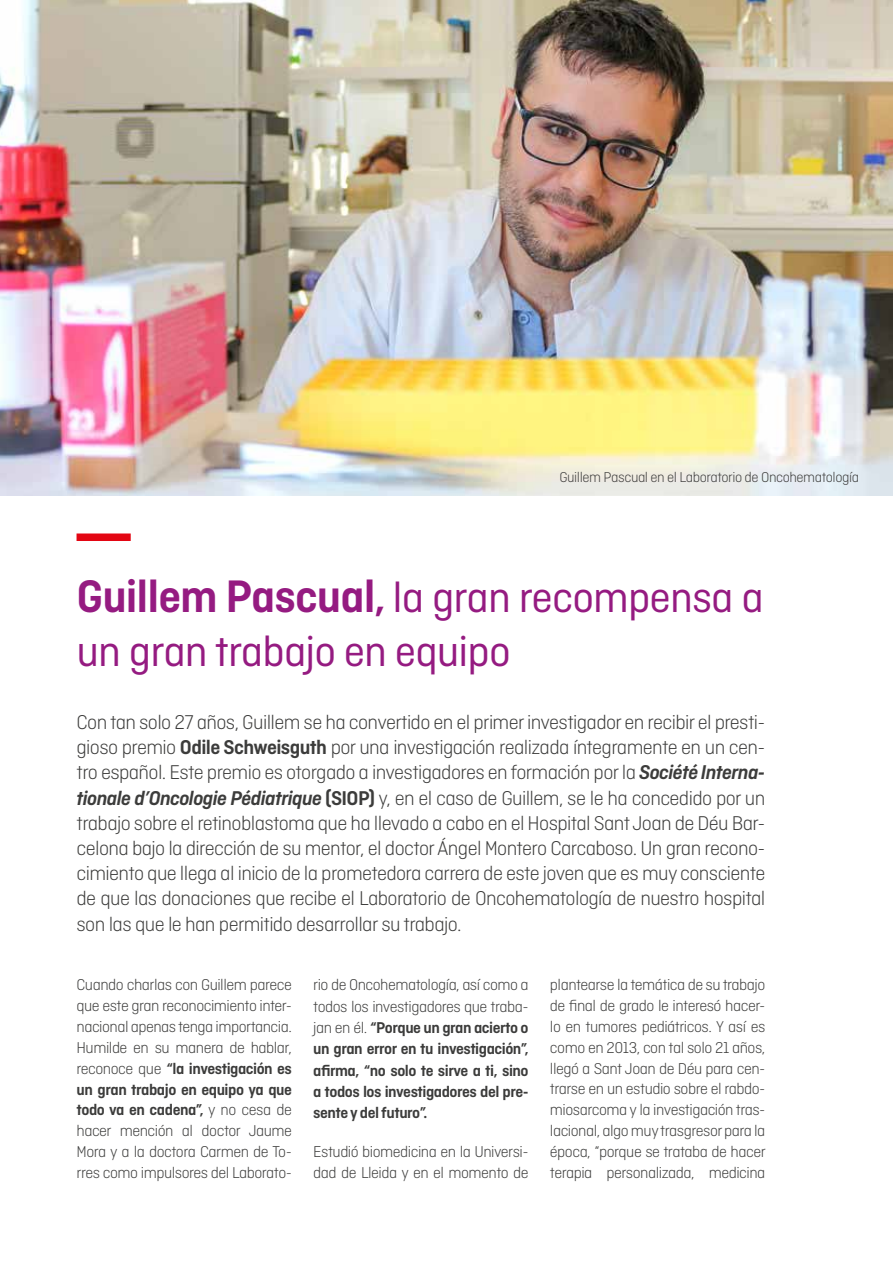
<style>
.page{position:relative;width:893px;height:1263px;background:#fff}
.page>*{position:absolute;margin:0;border:0;box-sizing:border-box;transform-origin:0 0}
.t1{font:45px/54px "Ciutadella";letter-spacing:-.02em;color:#951b81}
.t2{font:300 21px/25.2px "Ciutadella";letter-spacing:-.03em;color:#3c3c3b;text-align:justify}
.t3{font:300 16.5px/20.9px "Ciutadella";letter-spacing:-.03em;color:#3c3c3b;text-align:justify}
.t4{font:600 16.5px/21.3px "Ciutadella";letter-spacing:-.03em;color:#3c3c3b;text-align:justify}
.t5{font:300 15px "Ciutadella";letter-spacing:-.03em;color:#3c3c3b}
.s1{font-weight:600;font-size:48px}
.s2{font-weight:600}
.s3{font-weight:600;font-style:italic}
.s4{font-weight:300}
</style>
<div class="page">
<img style="left:0;top:0;width:893px;height:495px">
<div style="left:77px;top:533px;width:54px;height:8px;background:#e30613"></div>
<p class="t5" style="left:559px;top:469px;width:301px">Guillem Pascual en el Laboratorio de Oncohematología</p>
<h1 class="t1" style="left:77px;top:570px;width:689px"><span class="s1">Guillem Pascual</span><span class="s2">,</span> la gran recompensa a un gran trabajo en equipo</h1>
<p class="t2" style="left:77px;top:709px;width:690px">Con tan solo 27 años, Guillem se ha convertido en el primer investigador en recibir el presti&shy;gioso premio <span class="s2">Odile Schweisguth</span> por una investigación realizada íntegramente en un cen&shy;tro español. Este premio es otorgado a investigadores en formación por la <span class="s3">Société Interna&shy;tionale d’Oncologie Pédiatrique</span> <span class="s2">(SIOP)</span> y, en el caso de Guillem, se le ha concedido por un trabajo sobre el retinoblastoma que ha llevado a cabo en el Hospital Sant Joan de Déu Bar&shy;celona bajo la dirección de su mentor, el doctor Ángel Montero Carcaboso. Un gran recono&shy;cimiento que llega al inicio de la prometedora carrera de este joven que es muy consciente de que las donaciones que recibe el Laboratorio de Oncohematología de nuestro hospital son las que le han permitido desarrollar su trabajo.</p>
<p class="t3" style="left:77px;top:974px;width:217px">Cuando charlas con Guillem parece que este gran reconocimiento inter&shy;nacional apenas tenga importancia.<br>Humilde en su manera de hablar, reconoce que <span class="s2">“la investigación es un gran trabajo en equipo ya que todo va en cadena”,</span> y no cesa de hacer mención al doctor Jaume Mora y a la doctora Carmen de To&shy;rres como impulsores del Laborato-</p>
<p class="t4" style="left:313px;top:974px;width:217px"><span class="s4">rio de Oncohematología, así como a todos los investigadores que traba&shy;jan en él.</span> “Porque un gran acierto o un gran error en tu investigación”, afirma, “no solo te sirve a ti, sino a todos los investigadores del pre&shy;sente y del futuro”.</p>
<p class="t3" style="left:313px;top:1140px;width:217px;line-height:21.3px">Estudió biomedicina en la Universi&shy;dad de Lleida y en el momento de</p>
<p class="t3" style="left:550px;top:974px;width:217px">plantearse la temática de su trabajo de final de grado le interesó hacer&shy;lo en tumores pediátricos. Y así es como en 2013, con tal solo 21 años, llegó a Sant Joan de Déu para cen&shy;trarse en un estudio sobre el rabdo&shy;miosarcoma y la investigación tras&shy;lacional, algo muy trasgresor para la época, “porque se trataba de hacer terapia personalizada, medicina</p>
</div>
